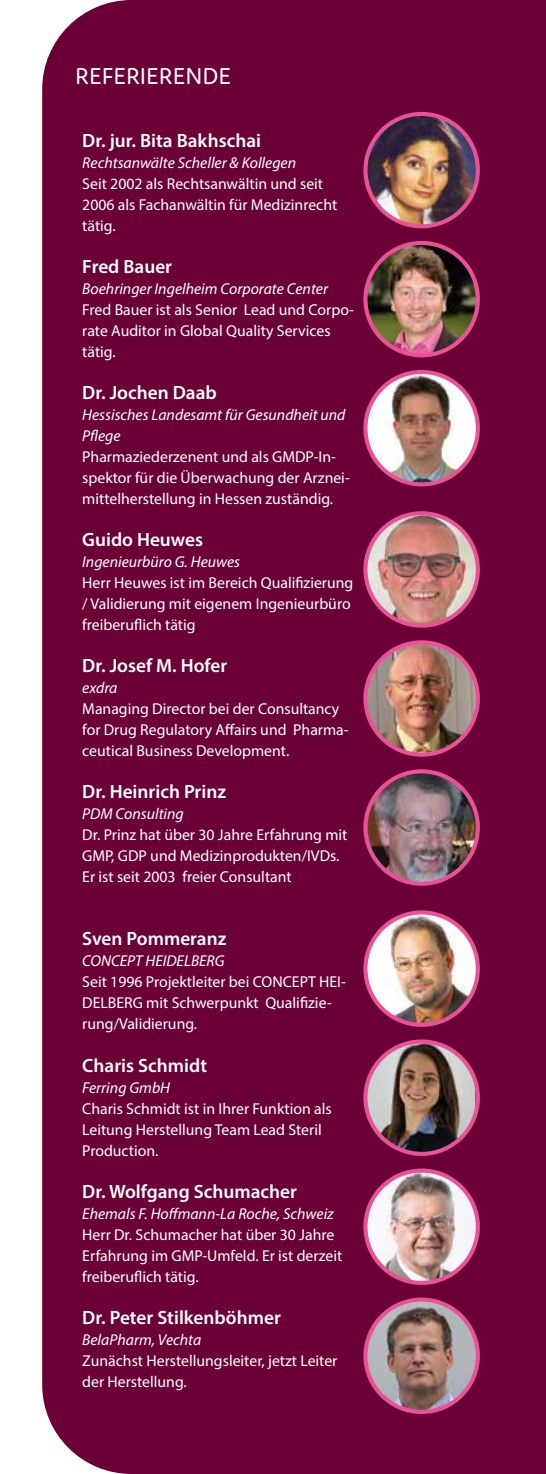
<style>
.page{position:relative;width:546px;height:1474px;background:#fff}
.page>*{position:absolute;margin:0;border:0;box-sizing:border-box;transform-origin:0 0}
.t1{font:24.5px "Domus";letter-spacing:.025em;color:#fff}
.t2{font:600 19.25px "Myriad Pro";color:#fff}
.t3{font:15.75px/21px "Myriad Pro";color:#fff}
.t4{font:italic 15.75px/21px "Myriad Pro";color:#fff}
</style>
<div class="page">
<div style="left:42px;top:0;width:504px;height:1473px;background:#6b0037"></div>
<img style="left:365px;top:114px;width:113px;height:112px;border-radius:56px">
<div style="left:363px;top:112px;width:117px;height:116px;border:4px solid #ea5297;border-radius:50%"></div>
<img style="left:365px;top:243px;width:113px;height:112px;border-radius:56px">
<div style="left:363px;top:241px;width:117px;height:116px;border:4px solid #ea5297;border-radius:50%"></div>
<img style="left:365px;top:372px;width:113px;height:112px;border-radius:56px">
<div style="left:363px;top:370px;width:117px;height:116px;border:4px solid #ea5297;border-radius:50%"></div>
<img style="left:365px;top:513px;width:113px;height:112px;border-radius:56px">
<div style="left:363px;top:511px;width:117px;height:116px;border:4px solid #ea5297;border-radius:50%"></div>
<img style="left:365px;top:642px;width:113px;height:112px;border-radius:56px">
<div style="left:363px;top:640px;width:117px;height:116px;border:4px solid #ea5297;border-radius:50%"></div>
<img style="left:365px;top:771px;width:113px;height:112px;border-radius:56px">
<div style="left:363px;top:769px;width:117px;height:116px;border:4px solid #ea5297;border-radius:50%"></div>
<img style="left:365px;top:912px;width:113px;height:112px;border-radius:56px">
<div style="left:363px;top:910px;width:117px;height:116px;border:4px solid #ea5297;border-radius:50%"></div>
<img style="left:365px;top:1041px;width:110px;height:112px">
<div style="left:363px;top:1039px;width:117px;height:116px;border:4px solid #ea5297;border-radius:50%"></div>
<img style="left:365px;top:1172px;width:113px;height:110px">
<div style="left:363px;top:1168px;width:117px;height:116px;border:4px solid #ea5297;border-radius:50%"></div>
<img style="left:365px;top:1299px;width:113px;height:112px;border-radius:56px">
<div style="left:363px;top:1297px;width:117px;height:116px;border:4px solid #ea5297;border-radius:50%"></div>
<h1 class="t1" style="left:76px;top:63px;width:157px">REFERIERENDE</h1>
<p class="t2" style="left:82px;top:128px;width:180px">Dr. jur. Bita Bakhschai</p>
<p class="t4" style="left:82px;top:152px;width:215px">Rechtsanwälte Scheller &amp; Kollegen</p>
<p class="t3" style="left:82px;top:173px;width:256px">Seit 2002 als Rechtsanwältin und seit<br>2006 als Fachanwältin für Medizinrecht tätig.</p>
<p class="t2" style="left:82px;top:254px;width:91px">Fred Bauer</p>
<p class="t4" style="left:82px;top:278px;width:247px">Boehringer Ingelheim Corporate Center</p>
<p class="t3" style="left:82px;top:299px;width:273px">Fred Bauer ist als Senior Lead und Corpo&shy;rate Auditor in Global Quality Services tätig.</p>
<p class="t2" style="left:82px;top:380px;width:136px">Dr. Jochen Daab</p>
<p class="t4" style="left:82px;top:404px;width:265px">Hessisches Landesamt für Gesundheit und<br>Pflege</p>
<p class="t3" style="left:82px;top:446px;width:269px">Pharmaziederzenent und als GMDP-In&shy;spektor für die Überwachung der Arznei&shy;mittelherstellung in Hessen zuständig.</p>
<p class="t2" style="left:82px;top:527px;width:122px">Guido Heuwes</p>
<p class="t4" style="left:82px;top:551px;width:159px">Ingenieurbüro G. Heuwes</p>
<p class="t3" style="left:82px;top:572px;width:272px">Herr Heuwes ist im Bereich Qualifizierung / Validierung mit eigenem Ingenieurbüro freiberuflich tätig</p>
<p class="t2" style="left:82px;top:653px;width:146px">Dr. Josef M. Hofer</p>
<p class="t4" style="left:82px;top:677px;width:37px">exdra</p>
<p class="t3" style="left:82px;top:698px;width:268px">Managing Director bei der Consultancy for Drug Regulatory Affairs und Pharma&shy;ceutical Business Development.</p>
<p class="t2" style="left:82px;top:779px;width:145px">Dr. Heinrich Prinz</p>
<p class="t4" style="left:82px;top:803px;width:103px">PDM Consulting</p>
<p class="t3" style="left:82px;top:824px;width:267px">Dr. Prinz hat über 30 Jahre Erfahrung mit<br>GMP, GDP und Medizinprodukten/IVDs.<br>Er ist seit 2003 freier Consultant</p>
<p class="t2" style="left:82px;top:926px;width:146px">Sven Pommeranz</p>
<p class="t4" style="left:82px;top:950px;width:144px">CONCEPT HEIDELBERG</p>
<p class="t3" style="left:82px;top:971px;width:265px">Seit 1996 Projektleiter bei CONCEPT HEI-<br>DELBERG mit Schwerpunkt Qualifizie&shy;rung/Validierung.</p>
<p class="t2" style="left:82px;top:1052px;width:126px">Charis Schmidt</p>
<p class="t4" style="left:82px;top:1076px;width:89px">Ferring GmbH</p>
<p class="t3" style="left:82px;top:1097px;width:251px">Charis Schmidt ist in Ihrer Funktion als<br>Leitung Herstellung Team Lead Steril<br>Production.</p>
<p class="t2" style="left:82px;top:1178px;width:216px">Dr. Wolfgang Schumacher</p>
<p class="t4" style="left:82px;top:1202px;width:253px">Ehemals F. Hoffmann-La Roche, Schweiz</p>
<p class="t3" style="left:82px;top:1223px;width:261px">Herr Dr. Schumacher hat über 30 Jahre<br>Erfahrung im GMP-Umfeld. Er ist derzeit freiberuflich tätig.</p>
<p class="t2" style="left:82px;top:1304px;width:200px">Dr. Peter Stilkenböhmer</p>
<p class="t4" style="left:82px;top:1328px;width:121px">BelaPharm, Vechta</p>
<p class="t3" style="left:82px;top:1349px;width:257px">Zunächst Herstellungsleiter, jetzt Leiter der Herstellung.</p>
</div>
